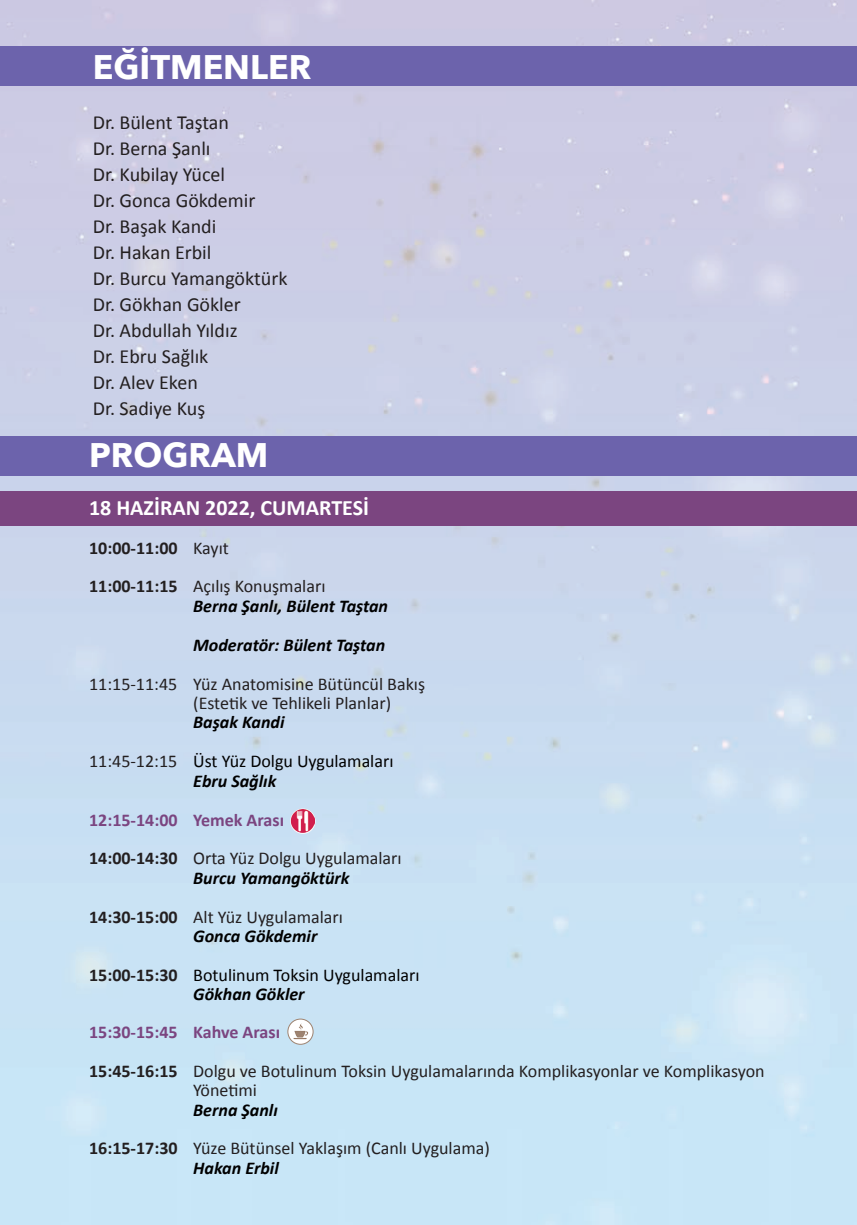
<style>
.page{position:relative;width:857px;height:1225px;background:#fff}
.page>*{position:absolute;margin:0;border:0;box-sizing:border-box;transform-origin:0 0}
.t1{font:700 34px "Avenir Next";color:#fff}
.t2{font:700 22px "Calibri";color:#fff}
.t3{font:20px "Calibri";color:#231f20}
.t4{font:18px/19.4px "Calibri";color:#231f20}
.t5{font:italic 700 18px "Calibri";color:#000}
.t6{font:18px "Calibri";color:#000}
.t7{font:700 18px "Calibri";color:#7b4580}
.t8{font:700 18px "Calibri";color:#231f20}
.s1{font-weight:400}
.s2{font-weight:700}
.s3{color:#231f20}
.s4{font-weight:700;color:#231f20}
</style>
<div class="page">
<img style="left:0;top:0;width:856px;height:1225px">
<div style="left:0;top:436px;width:856px;height:40px;background:#6c63ac"></div>
<div style="left:0;top:46px;width:856px;height:40px;background:#6c63ac"></div>
<div style="left:0;top:491px;width:856px;height:34px;background:#7b4580"></div>
<svg style="left:288px;top:1019px;width:25px;height:25px"></svg>
<div style="left:287px;top:1018px;width:26px;height:26px;border:1px solid #9e8370;border-radius:50%"></div>
<img style="left:292px;top:1022px;width:16px;height:18px">
<img style="left:290px;top:808px;width:25px;height:25px">
<p class="t1" style="left:93px;top:38px;width:220px">EĞİTMENLER</p>
<p class="t3" style="left:93px;top:109px;width:138px">Dr. Bülent Taştan</p>
<p class="t3" style="left:93px;top:135px;width:119px">Dr. Berna Şanlı</p>
<p class="t3" style="left:93px;top:161px;width:134px">Dr. Kubilay Yücel</p>
<p class="t3" style="left:93px;top:187px;width:164px">Dr. Gonca Gökdemir</p>
<p class="t3" style="left:93px;top:213px;width:125px">Dr. Başak Kandi</p>
<p class="t3" style="left:93px;top:239px;width:120px">Dr. Hakan Erbil</p>
<p class="t3" style="left:93px;top:265px;width:196px">Dr. Burcu Yamangöktürk</p>
<p class="t3" style="left:93px;top:291px;width:149px">Dr. Gökhan Gökler</p>
<p class="t3" style="left:93px;top:317px;width:146px">Dr. Abdullah Yıldız</p>
<p class="t3" style="left:93px;top:343px;width:117px">Dr. Ebru Sağlık</p>
<p class="t3" style="left:93px;top:369px;width:107px">Dr. Alev Eken</p>
<p class="t3" style="left:93px;top:395px;width:114px">Dr. Sadiye Kuş</p>
<p class="t1" style="left:89px;top:425px;width:181px">PROGRAM</p>
<p class="t2" style="left:89px;top:492px;width:281px">18 HAZİRAN 2022, CUMARTESİ</p>
<p class="t8" style="left:89px;top:535px;width:141px">10:00-11:00 <span class="s1">Kayıt</span></p>
<p class="t4" style="left:89px;top:576px;width:238px"><span class="s2">11:00-11:15</span> Açılış Konuşmaları</p>
<p class="t5" style="left:193px;top:593px;width:196px">Berna Şanlı, Bülent Taştan</p>
<p class="t5" style="left:193px;top:632px;width:193px">Moderatör: Bülent Taştan</p>
<p class="t4" style="left:89px;top:673px;width:337px">11:15-11:45 Yüz Anatomisine Bütüncül Bakış</p>
<p class="t4" style="left:193px;top:693px;width:199px">(Estetik ve Tehlikeli Planlar)</p>
<p class="t5" style="left:193px;top:709px;width:93px">Başak Kandi</p>
<p class="t6" style="left:89px;top:749px;width:306px"><span class="s3">11:45-12:15</span> Üst Yüz Dolgu Uygulamaları</p>
<p class="t5" style="left:193px;top:768px;width:85px">Ebru Sağlık</p>
<p class="t7" style="left:89px;top:807px;width:196px">12:15-14:00 Yemek Arası</p>
<p class="t4" style="left:89px;top:848px;width:314px"><span class="s2">14:00-14:30</span> Orta Yüz Dolgu Uygulamaları</p>
<p class="t5" style="left:193px;top:865px;width:158px">Burcu Yamangöktürk</p>
<p class="t4" style="left:89px;top:906px;width:255px"><span class="s2">14:30-15:00</span> Alt Yüz Uygulamaları</p>
<p class="t5" style="left:193px;top:923px;width:126px">Gonca Gökdemir</p>
<p class="t6" style="left:89px;top:962px;width:332px"><span class="s4">15:00-15:30</span> Botulinum Toksin Uygulamaları</p>
<p class="t5" style="left:193px;top:981px;width:113px">Gökhan Gökler</p>
<p class="t7" style="left:89px;top:1019px;width:192px">15:30-15:45 Kahve Arası</p>
<p class="t4" style="left:193px;top:1060px;width:572px;text-indent:-104px"><span class="s2">15:45-16:15</span> Dolgu ve Botulinum Toksin Uygulamalarında Komplikasyonlar ve Komplikasyon<br>Yönetimi</p>
<p class="t5" style="left:193px;top:1097px;width:86px">Berna Şanlı</p>
<p class="t4" style="left:89px;top:1138px;width:402px"><span class="s2">16:15-17:30</span> Yüze Bütünsel Yaklaşım (Canlı Uygulama)</p>
<p class="t5" style="left:193px;top:1155px;width:87px">Hakan Erbil</p>
</div>
